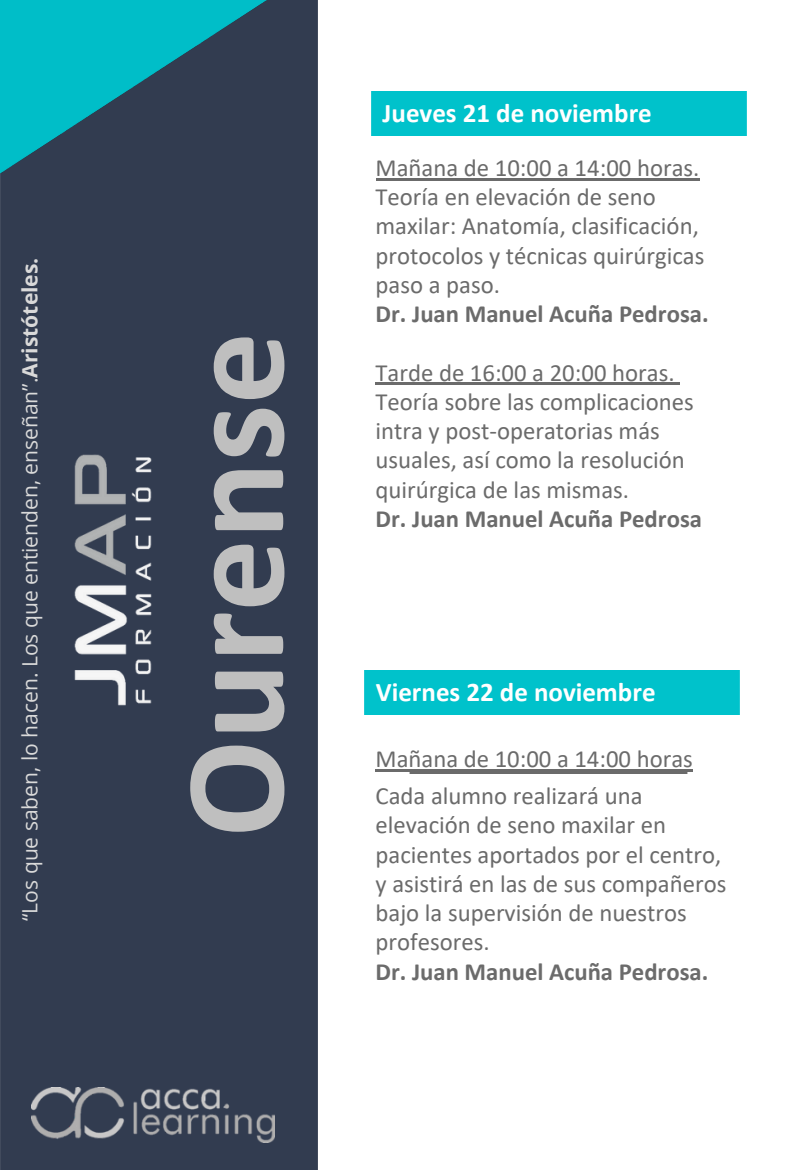
<style>
.page{position:relative;width:810px;height:1170px;background:#fff}
.page>*{position:absolute;margin:0;border:0;box-sizing:border-box;transform-origin:0 0}
.t1{font:700 144px "Calibri";color:#bfbfbf}
.t2{font:700 27px "Calibri";color:#fff}
.t3{font:24.75px/29.2px "Calibri";color:#6b6b6b}
.t4{font:21px "Open Sans";color:#d9d9d9}
.s1{font-weight:700}
</style>
<div class="page">
<div style="left:0;top:0;width:317px;height:1170px;background:#323c50"></div>
<div style="left:365px;top:670px;width:375px;height:44px;background:#00c2cb"></div>
<div style="left:372px;top:92px;width:374px;height:43px;background:#00c2cb"></div>
<img style="left:375px;top:771px;width:313px;height:3px">
<img style="left:70px;top:450px;width:87px;height:261px">
<img style="left:0;top:0;width:274px;height:176px">
<img style="left:32px;top:1088px;width:243px;height:55px">
<hr style="left:376px;top:178px;width:324px;height:2px;background:#6b6b6b">
<hr style="left:376px;top:383px;width:299px;height:2px;background:#6b6b6b">
<hr style="left:376px;top:769px;width:317px;height:3px;background:#6b6b6b">
<h2 class="t4" style="left:15px;top:921px;width:665px;rotate:-90deg">“Los que saben, lo hacen. Los que entienden, enseñan”.<span class="s1">Aristóteles.</span></h2>
<h3 class="t1" style="left:175px;top:837px;width:507px;rotate:-90deg">Ourense</h3>
<p class="t2" style="left:383px;top:102px;width:271px">Jueves 21 de noviembre</p>
<h2 class="t3" style="left:376px;top:155px;width:335px">Mañana de 10:00 a 14:00 horas.<br>Teoría en elevación de seno maxilar: Anatomía, clasificación, protocolos y técnicas quirú rgicas paso a paso.<br><span class="s1">Dr. Juan Manuel Acuña Pedrosa.</span></h2>
<h3 class="t3" style="left:376px;top:360px;width:328px">Tarde de 16:00 a 20:00 horas.<br>Teoría sobre las complicaciones intra y post-operatorias más usuales, así como la resolución quirú rgica de las mismas.<br><span class="s1">Dr. Juan Manuel Acuña Pedrosa</span></h3>
<h3 class="t2" style="left:376px;top:681px;width:281px">Viernes 22 de noviembre</h3>
<p class="t3" style="left:376px;top:742px;width:319px;line-height:37.2px">Mañana de 10:00 a 14:00 horas<br>Cada alumno realizará una</p>
<p class="t3" style="left:376px;top:813px;width:352px">elevación de seno maxilar en pacientes aportados por el centro, y asistirá en las de sus compañeros bajo la supervisión de nuestros profesores.<br><span class="s1">Dr. Juan Manuel Acuña Pedrosa.</span></p>
</div>
